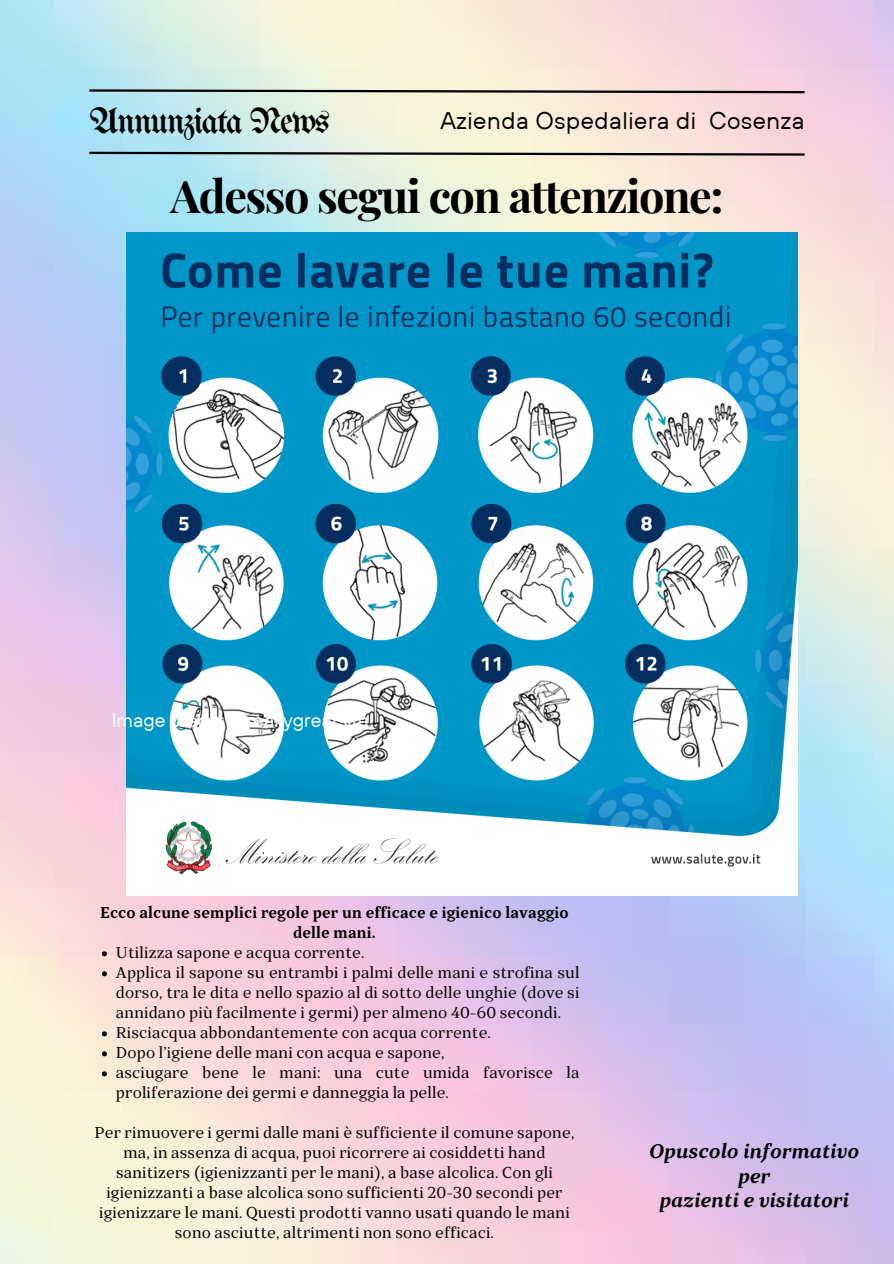
<style>
.page{position:relative;width:894px;height:1264px;background:#fff}
.page>*{position:absolute;margin:0;border:0;box-sizing:border-box;transform-origin:0 0}
.t1{font:700 45px "Playfair Display";letter-spacing:-.035em;color:#000}
.t2{font:36.45px "Unifraktur Maguntia";letter-spacing:-.05em;color:#000}
.t3{font:24px "TT Hoves";letter-spacing:.025em;color:#000}
.t4{font:italic 700 19.5px/24.8px "TT Bells";letter-spacing:.01em;color:#000;text-align:center}
.t5{font:19.5px "TT Hoves";color:#fff}
.t6{font:15.6px/20px "TT Bells";letter-spacing:.01em;color:#000;text-align:justify}
.t7{font:700 15.6px/20px "TT Bells";letter-spacing:.01em;color:#000;text-align:center}
</style>
<div class="page">
<img style="left:0;top:0;width:893px;height:1263px">
<svg style="left:87px;top:88px;width:719px;height:6px;background:#91918b"></svg>
<svg style="left:87px;top:151px;width:719px;height:6px;background:#8c928d"></svg>
<img style="left:126px;top:232px;width:671px;height:663px">
<svg style="left:102px;top:951px;width:5px;height:5px"></svg>
<svg style="left:102px;top:971px;width:5px;height:5px"></svg>
<svg style="left:102px;top:1031px;width:5px;height:5px"></svg>
<svg style="left:102px;top:1051px;width:5px;height:5px"></svg>
<svg style="left:102px;top:1071px;width:5px;height:5px"></svg>
<h1 class="t2" style="left:89px;top:104px;width:242px">Annunziata News</h1>
<p class="t3" style="left:440px;top:105px;width:365px">Azienda Ospedaliera di Cosenza</p>
<h5 class="t1" style="left:170px;top:164px;width:554px">Adesso segui con attenzione:</h5>
<h3 class="t5" style="left:112px;top:707px;width:258px">Image credit: @reallygreatsite</h3>
<h6 class="t7" style="left:100px;top:903px;width:470px">Ecco alcune semplici regole per un efficace e igienico lavaggio delle mani.</h6>
<p class="t6" style="left:116px;top:943px;width:250px">Utilizza sapone e acqua corrente.</p>
<p class="t6" style="left:116px;top:963px;width:465px">Applica il sapone su entrambi i palmi delle mani e strofina sul dorso, tra le dita e nello spazio al di sotto delle unghie (dove si annidano più facilmente i germi) per almeno 40-60 secondi.</p>
<p class="t6" style="left:116px;top:1023px;width:376px">Risciacqua abbondantemente con acqua corrente.</p>
<p class="t6" style="left:116px;top:1043px;width:330px">Dopo l’igiene delle mani con acqua e sapone,</p>
<p class="t6" style="left:116px;top:1063px;width:465px">asciugare bene le mani: una cute umida favorisce la proliferazione dei germi e danneggia la pelle.</p>
<p class="t6" style="left:94px;top:1123px;width:481px;text-align:center">Per rimuovere i germi dalle mani è sufficiente il comune sapone, ma, in assenza di acqua, puoi ricorrere ai cosiddetti hand sanitizers (igienizzanti per le mani), a base alcolica. Con gli igienizzanti a base alcolica sono sufficienti 20-30 secondi per igienizzare le mani. Questi prodotti vanno usati quando le mani sono asciutte, altrimenti non sono efficaci.</p>
<h4 class="t4" style="left:648px;top:1138px;width:211px">Opuscolo informativo per<br>pazienti e visitatori</h4>
</div>
